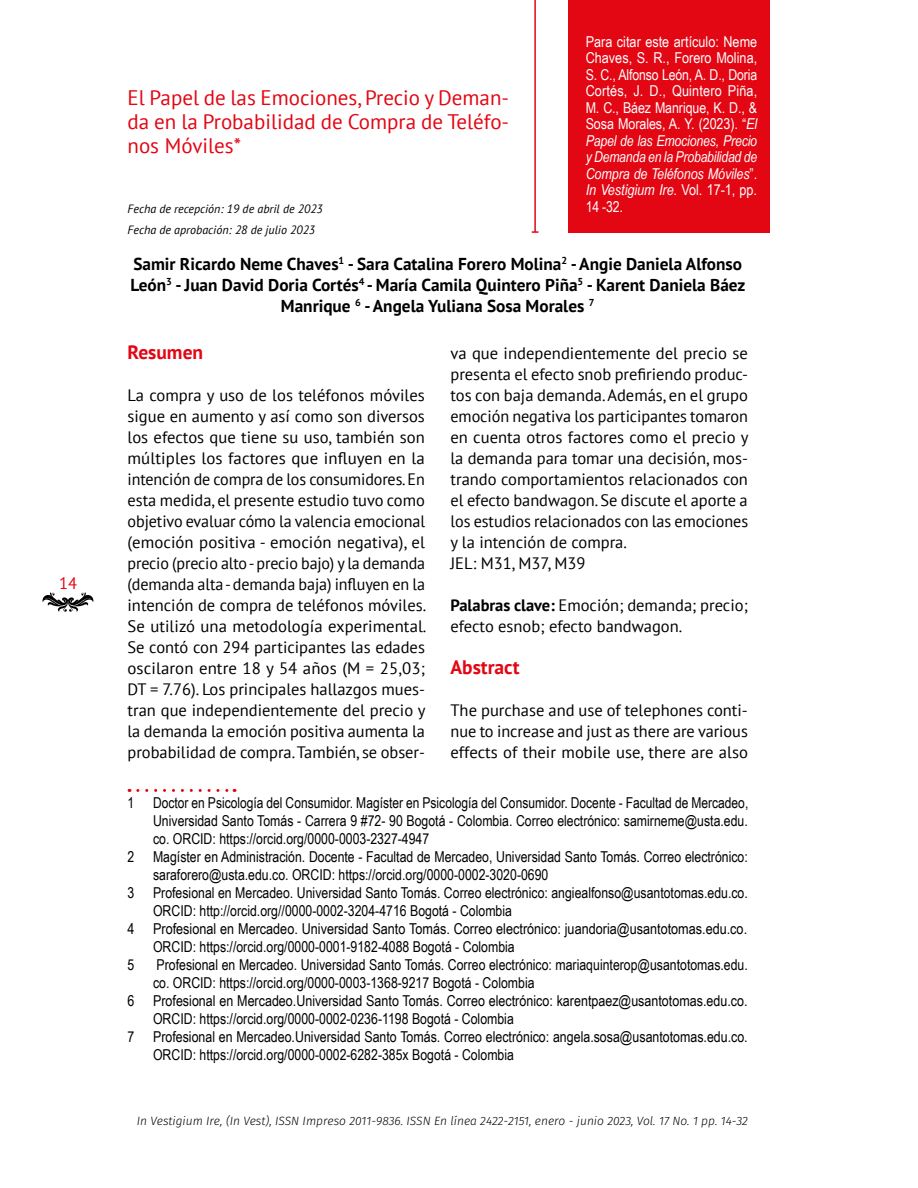
<style>
.page{position:relative;width:918px;height:1188px;background:#fff}
.page>*{position:absolute;margin:0;border:0;box-sizing:border-box;transform-origin:0 0}
.t1{font:21px/24px "PT Sans";color:#e30613;text-align:justify}
.t2{font:700 19.5px "PT Sans";color:#e30613}
.t3{font:700 17.25px/21px "PT Sans";color:#000;text-align:center}
.t4{font:16.5px/21px "PT Sans";color:#000;text-align:justify}
.t5{font:16.5px "PT Sans";color:#e30613}
.t6{font:15px "Arial Narrow";color:#000}
.t7{font:15px/16.5px "Arial Narrow";letter-spacing:-.005em;color:#fff;text-align:justify}
.t8{font:italic 300 12px "Fira Sans";color:#000}
.t9{font:italic 12px/21px "PT Sans";color:#000}
.s1{font-style:italic}
.s2{font-weight:700}
</style>
<div class="page">
<svg style="left:42px;top:592px;width:52px;height:20px"></svg>
<div style="left:569px;top:0;width:201px;height:233px;background:#e30613"></div>
<hr style="left:534px;top:0;width:2px;height:232px;background:#e30613">
<svg style="left:138px;top:789px;width:97px;height:3px"></svg>
<p class="t5" style="left:59px;top:573px;width:19px">14</p>
<p class="t7" style="left:586px;top:32px;width:173px">Para citar este artículo: Neme Chaves, S. R., Forero Molina, S. C., Alfonso León, A. D., Doria Cortés, J. D., Quintero Piña, M. C., Báez Manrique, K. D., &amp; Sosa Morales, A. Y. (2023). “<span class="s1">El Papel de las Emociones, Precio y Demanda en la Probabilidad de Compra de Teléfonos Móviles</span>”.<br><span class="s1">In Vestigium Ire.</span> Vol. 17-1, pp.<br>14 -32.</p>
<p class="t1" style="left:128px;top:86px;width:383px">El Papel de las Emociones, Precio y Deman&shy;da en la Probabilidad de Compra de Teléfo&shy;nos Móviles*</p>
<p class="t9" style="left:128px;top:198px;width:197px">Fecha de recepción: 19 de abril de 2023<br>Fecha de aprobación: 28 de julio 2023</p>
<p class="t3" style="left:131px;top:253px;width:616px">Samir Ricardo Neme Chaves<sup>1</sup> - Sara Catalina Forero Molina<sup>2</sup> - Angie Daniela Alfonso<br>León<sup>3</sup> - Juan David Doria Cortés<sup>4</sup> - María Camila Quintero Piña<sup>5</sup> - Karent Daniela Báez<br>Manrique <sup>6</sup> - Angela Yuliana Sosa Morales <sup>7</sup></p>
<p class="t2" style="left:128px;top:339px;width:77px">Resumen</p>
<p class="t4" style="left:128px;top:384px;width:300px">La compra y uso de los teléfonos móviles sigue en aumento y así como son diversos los efectos que tiene su uso, también son múltiples los factores que influyen en la intención de compra de los consumidores. En esta medida, el presente estudio tuvo como objetivo evaluar cómo la valencia emocional (emoción positiva - emoción negativa), el precio (precio alto - precio bajo) y la demanda (demanda alta - demanda baja) influyen en la intención de compra de teléfonos móviles.<br>Se utilizó una metodología experimental.<br>Se contó con 294 participantes las edades oscilaron entre 18 y 54 años (M = 25,03; DT = 7.76). Los principales hallazgos mues&shy;tran que independientemente del precio y la demanda la emoción positiva aumenta la probabilidad de compra. También, se obser-</p>
<p class="t4" style="left:450px;top:342px;width:299px;text-align:left">va que independientemente del precio se presenta el efecto snob prefiriendo produc&shy;tos con baja demanda. Además, en el grupo emoción negativa los participantes tomaron en cuenta otros factores como el precio y la demanda para tomar una decisión, mos&shy;trando comportamientos relacionados con el efecto bandwagon. Se discute el aporte a los estudios relacionados con las emociones y la intención de compra.<br>JEL: M31, M37, M39</p>
<p class="t4" style="left:450px;top:594px;width:299px"><span class="s2">Palabras clave:</span> Emoción; demanda; precio; efecto esnob; efecto bandwagon.</p>
<p class="t2" style="left:450px;top:654px;width:71px">Abstract</p>
<p class="t4" style="left:450px;top:699px;width:299px">The purchase and use of telephones conti&shy;nue to increase and just as there are various effects of their mobile use, there are also</p>
<p class="t6" style="left:128px;top:792px;width:8px">1</p>
<p class="t6" style="left:153px;top:792px;width:597px">Doctor en Psicología del Consumidor. Magíster en Psicología del Consumidor. Docente - Facultad de Mercadeo,</p>
<p class="t6" style="left:153px;top:810px;width:596px">Universidad Santo Tomás - Carrera 9 #72- 90 Bogotá - Colombia. Correo electrónico: samirneme@usta.edu.</p>
<p class="t6" style="left:153px;top:828px;width:278px">co. ORCID: https://orcid.org/0000-0003-2327-4947</p>
<p class="t6" style="left:128px;top:846px;width:622px">2 Magíster en Administración. Docente - Facultad de Mercadeo, Universidad Santo Tomás. Correo electrónico:</p>
<p class="t6" style="left:153px;top:864px;width:397px">saraforero@usta.edu.co. ORCID: https://orcid.org/0000-0002-3020-0690</p>
<p class="t6" style="left:128px;top:882px;width:622px">3 Profesional en Mercadeo. Universidad Santo Tomás. Correo electrónico: angiealfonso@usantotomas.edu.co.</p>
<p class="t6" style="left:153px;top:900px;width:360px">ORCID: http://orcid.org//0000-0002-3204-4716 Bogotá - Colombia</p>
<p class="t6" style="left:128px;top:918px;width:621px">4 Profesional en Mercadeo. Universidad Santo Tomás. Correo electrónico: juandoria@usantotomas.edu.co.</p>
<p class="t6" style="left:153px;top:936px;width:363px">ORCID: https://orcid.org/0000-0001-9182-4088 Bogotá - Colombia</p>
<p class="t6" style="left:128px;top:954px;width:8px">5</p>
<p class="t6" style="left:157px;top:954px;width:593px">Profesional en Mercadeo. Universidad Santo Tomás. Correo electrónico: mariaquinterop@usantotomas.edu.</p>
<p class="t6" style="left:153px;top:972px;width:383px">co. ORCID: https://orcid.org/0000-0003-1368-9217 Bogotá - Colombia</p>
<p class="t6" style="left:128px;top:990px;width:622px">6 Profesional en Mercadeo.Universidad Santo Tomás. Correo electrónico: karentpaez@usantotomas.edu.co.</p>
<p class="t6" style="left:153px;top:1008px;width:362px">ORCID: https://orcid.org/0000-0002-0236-1198 Bogotá - Colombia</p>
<p class="t6" style="left:128px;top:1026px;width:622px">7 Profesional en Mercadeo.Universidad Santo Tomás. Correo electrónico: angela.sosa@usantotomas.edu.co.</p>
<p class="t6" style="left:153px;top:1044px;width:362px">ORCID: https://orcid.org/0000-0002-6282-385x Bogotá - Colombia</p>
<p class="t8" style="left:137px;top:1112px;width:612px">In Vestigium Ire, (In Vest), ISSN Impreso 2011-9836. ISSN En línea 2422-2151, enero - junio 2023, Vol. 17 No. 1 pp. 14-32</p>
</div>
